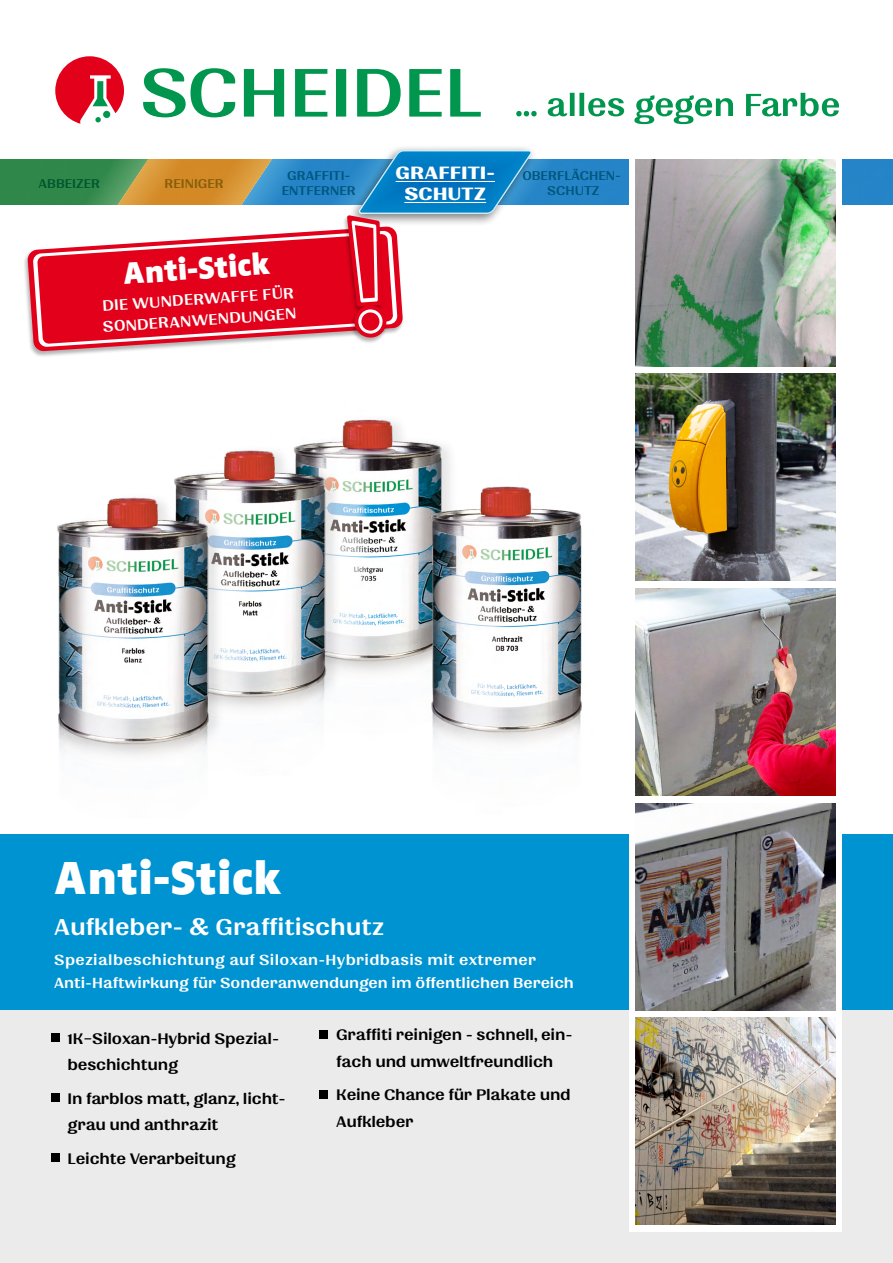
<style>
.page{position:relative;width:893px;height:1263px;background:#fff}
.page>*{position:absolute;margin:0;border:0;box-sizing:border-box;transform-origin:0 0}
.t1{font:900 48px "Zwo Pro";letter-spacing:.01em;color:#fff}
.t2{font:900 31.65px "Zwo Pro";color:#fff}
.t3{font:27px "Quilon";color:#fff}
.t4{font:600 21px/21px "Quilon";color:#fff;text-align:center}
.t5{font:18px/26.2px "Quilon";letter-spacing:-.01em;color:#000}
.t6{font:18px/21px "Quilon";color:#fff}
.t7{font:17.25px/22.5px "Quilon";color:#fff}
.t8{font:15px/15.3px "Quilon";color:#00577e;text-align:center}
.t9{font:15px "Quilon";color:#00582e}
.t10{font:15px "Quilon";color:#865e0a}
</style>
<div class="page">
<div style="left:351px;top:140px;width:189px;height:76px;background:#0093d2;opacity:.6"></div>
<div style="left:0;top:999px;width:893px;height:264px;background:#ebebeb"></div>
<div style="left:0;top:834px;width:893px;height:176px;background:#0093d2"></div>
<div style="left:629px;top:136px;width:213px;height:1096px;background:#fff"></div>
<svg style="left:55px;top:56px;width:69px;height:68px"></svg>
<svg style="left:143px;top:68px;width:338px;height:49px"></svg>
<svg style="left:516px;top:93px;width:323px;height:31px"></svg>
<div style="left:51px;top:1033px;width:9px;height:9px;background:#000"></div>
<div style="left:51px;top:1093px;width:9px;height:9px;background:#000"></div>
<div style="left:51px;top:1153px;width:9px;height:9px;background:#000"></div>
<div style="left:22px;top:226px;width:382px;height:132px;background:#000;opacity:.3"></div>
<svg style="left:27px;top:347px;width:376px;height:4px"></svg>
<svg style="left:0;top:149px;width:893px;height:198px"></svg>
<div style="left:320px;top:1030px;width:8px;height:8px;background:#000"></div>
<div style="left:320px;top:1090px;width:8px;height:8px;background:#000"></div>
<img style="left:636px;top:159px;width:200px;height:207px">
<img style="left:273px;top:356px;width:139px;height:316px">
<img style="left:412px;top:442px;width:170px;height:301px">
<img style="left:225px;top:408px;width:121px;height:301px">
<img style="left:57px;top:456px;width:168px;height:300px">
<img style="left:636px;top:803px;width:200px;height:207px">
<img style="left:636px;top:1018px;width:200px;height:207px">
<img style="left:636px;top:588px;width:200px;height:207px">
<img style="left:636px;top:374px;width:200px;height:207px">
<p class="t9" style="left:39px;top:175px;width:63px">ABBEIZER</p>
<p class="t10" style="left:164px;top:175px;width:61px">REINIGER</p>
<p class="t8" style="left:282px;top:168px;width:76px">GRAFFITI-<br>ENTFERNER</p>
<p class="t4" style="left:396px;top:163px;width:101px">GRAFFITI-<br>SCHUTZ</p>
<p class="t8" style="left:522px;top:168px;width:100px">OBERFLÄCHEN-<br>SCHUTZ</p>
<h2 class="t2" style="left:122px;top:249px;width:148px;rotate:-4deg">Anti-Stick</h2>
<p class="t6" style="left:101px;top:296px;width:196px;rotate:-4deg">DIE WUNDERWAFFE FÜR<br>SONDERANWENDUNGEN</p>
<h1 class="t1" style="left:54px;top:841px;width:228px">Anti-Stick</h1>
<h3 class="t3" style="left:54px;top:913px;width:331px">Aufkleber- &amp; Graffitischutz</h3>
<p class="t7" style="left:54px;top:949px;width:521px">Spezialbeschichtung auf Siloxan-Hybridbasis mit extremer<br>Anti-Haftwirkung für Sonderanwendungen im öffentlichen Bereich</p>
<p class="t5" style="left:68px;top:1026px;width:213px">1K–Siloxan-Hybrid Spezial&shy;beschichtung</p>
<p class="t5" style="left:68px;top:1086px;width:220px">In farblos matt, glanz, licht&shy;grau und anthrazit</p>
<p class="t5" style="left:68px;top:1146px;width:170px">Leichte Verarbeitung</p>
<p class="t5" style="left:336px;top:1022px;width:238px">Graffiti reinigen - schnell, ein&shy;fach und umweltfreundlich</p>
<p class="t5" style="left:336px;top:1082px;width:236px">Keine Chance für Plakate und<br>Aufkleber</p>
</div>
